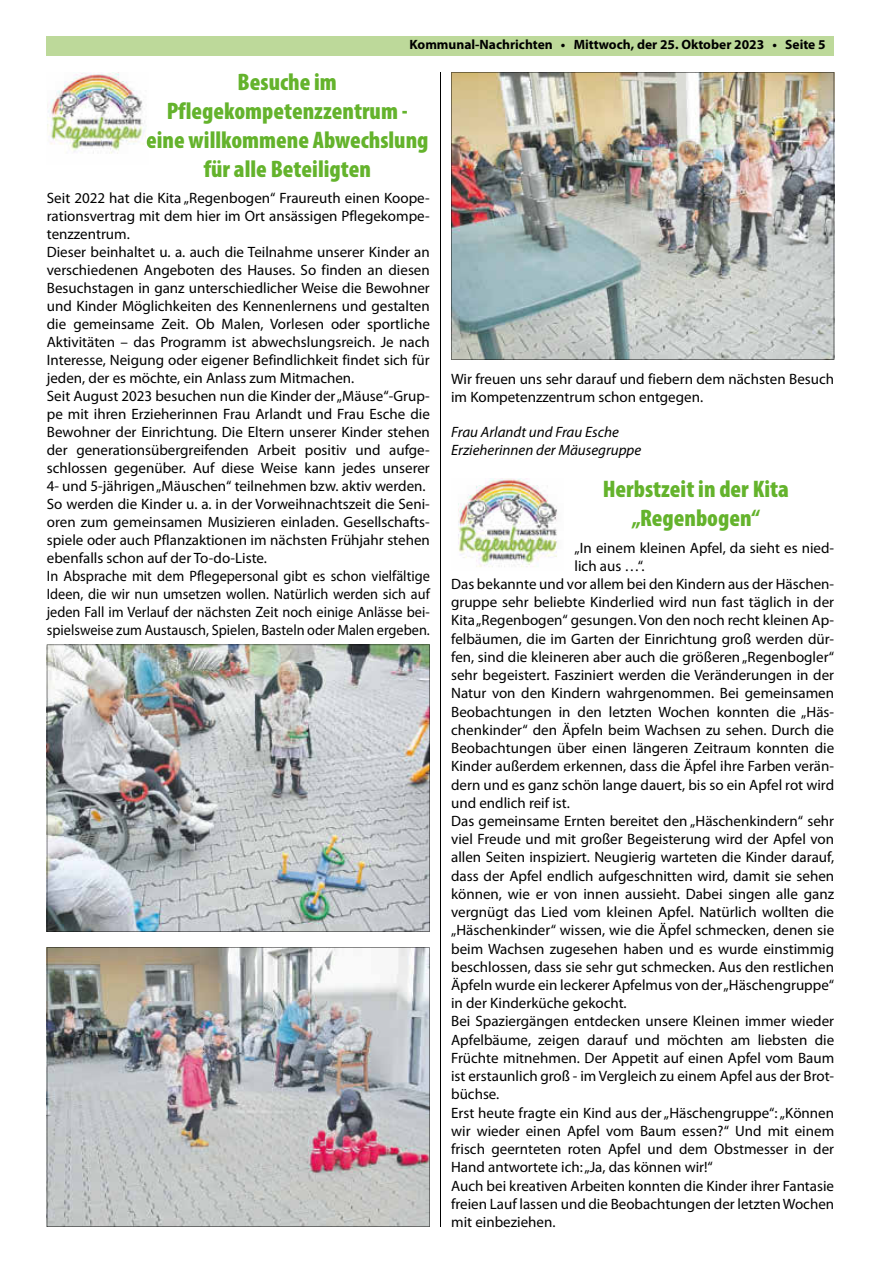
<style>
.page{position:relative;width:881px;height:1263px;background:#fff}
.page>*{position:absolute;margin:0;border:0;box-sizing:border-box;transform-origin:0 0}
.t1{font:900 condensed 24px/28.8px "Myriad Pro";color:#64b32c;text-align:center}
.t2{font:15px/18px "Myriad Pro";color:#000}
.t3{font:italic 15px/18.3px "Myriad Pro";color:#000}
.t4{font:700 13.5px "Myriad Pro";color:#000}
</style>
<div class="page">
<hr style="left:440px;top:72px;width:1px;height:1155px;background:#000">
<div style="left:47px;top:36px;width:786px;height:19px;background:#bdd99a"></div>
<img style="left:451px;top:72px;width:382px;height:288px">
<img style="left:47px;top:645px;width:382px;height:287px">
<img style="left:47px;top:947px;width:382px;height:280px">
<img style="left:47px;top:72px;width:100px;height:82px">
<img style="left:147px;top:137px;width:2px;height:11px">
<img style="left:458px;top:478px;width:99px;height:89px">
<p class="t4" style="left:409px;top:36px;width:417px">Kommunal-Nachrichten • Mittwoch, der 25. Oktober 2023 • Seite 5</p>
<h1 class="t1" style="left:146px;top:67px;width:284px">Besuche im<br>Pflegekompetenzzentrum - eine willkommene Abwechslung für alle Beteiligten</h1>
<p class="t2" style="left:47px;top:189px;width:384px">Seit 2022 hat die Kita „Regenbogen“ Fraureuth einen Koope&shy;rationsvertrag mit dem hier im Ort ansässigen Pflegekompe&shy;tenzzentrum.<br>Dieser beinhaltet u. a. auch die Teilnahme unserer Kinder an verschiedenen Angeboten des Hauses. So finden an diesen Besuchstagen in ganz unterschiedlicher Weise die Bewohner und Kinder Möglichkeiten des Kennenlernens und gestalten die gemeinsame Zeit. Ob Malen, Vorlesen oder sportliche Aktivitäten – das Programm ist abwechslungsreich. Je nach Interesse, Neigung oder eigener Befindlichkeit findet sich für jeden, der es möchte, ein Anlass zum Mitmachen.<br>Seit August 2023 besuchen nun die Kinder der „Mäuse“-Grup&shy;pe mit ihren Erzieherinnen Frau Arlandt und Frau Esche die Bewohner der Einrichtung. Die Eltern unserer Kinder stehen der generationsübergreifenden Arbeit positiv und aufge&shy;schlossen gegenüber. Auf diese Weise kann jedes unserer 4- und 5-jährigen „Mäuschen“ teilnehmen bzw. aktiv werden.<br>So werden die Kinder u. a. in der Vorweihnachtszeit die Seni&shy;oren zum gemeinsamen Musizieren einladen. Gesellschafts&shy;spiele oder auch Pflanzaktionen im nächsten Frühjahr stehen ebenfalls schon auf der To-do-Liste.<br>In Absprache mit dem Pflegepersonal gibt es schon vielfältige Ideen, die wir nun umsetzen wollen. Natürlich werden sich auf jeden Fall im Verlauf der nächsten Zeit noch einige Anlässe bei&shy;spielsweise zum Austausch, Spielen, Basteln oder Malen ergeben.</p>
<p class="t2" style="left:451px;top:370px;width:384px">Wir freuen uns sehr darauf und fiebern dem nächsten Besuch im Kompetenzzentrum schon entgegen.</p>
<p class="t3" style="left:451px;top:422px;width:192px">Frau Arlandt und Frau Esche<br>Erzieherinnen der Mäusegruppe</p>
<h1 class="t1" style="left:602px;top:474px;width:187px">Herbstzeit in der Kita „Regenbogen“</h1>
<p class="t2" style="left:574px;top:538px;width:261px">„In einem kleinen Apfel, da sieht es nied-</p>
<p class="t2" style="left:574px;top:556px;width:71px">lich aus …“.</p>
<p class="t2" style="left:451px;top:575px;width:384px">Das bekannte und vor allem bei den Kindern aus der Häschen-</p>
<p class="t2" style="left:451px;top:593px;width:384px">gruppe sehr beliebte Kinderlied wird nun fast täglich in der</p>
<p class="t2" style="left:451px;top:611px;width:384px">Kita „Regenbogen“ gesungen. Von den noch recht kleinen Ap-</p>
<p class="t2" style="left:451px;top:629px;width:384px">felbäumen, die im Garten der Einrichtung groß werden dür-</p>
<p class="t2" style="left:451px;top:648px;width:384px">fen, sind die kleineren aber auch die größeren „Regenbogler“</p>
<p class="t2" style="left:451px;top:666px;width:384px">sehr begeistert. Fasziniert werden die Veränderungen in der</p>
<p class="t2" style="left:451px;top:684px;width:384px">Natur von den Kindern wahrgenommen. Bei gemeinsamen</p>
<p class="t2" style="left:451px;top:702px;width:384px">Beobachtungen in den letzten Wochen konnten die „Häs-</p>
<p class="t2" style="left:451px;top:720px;width:384px">chenkinder“ den Äpfeln beim Wachsen zu sehen. Durch die</p>
<p class="t2" style="left:451px;top:739px;width:384px">Beobachtungen über einen längeren Zeitraum konnten die</p>
<p class="t2" style="left:451px;top:757px;width:384px">Kinder außerdem erkennen, dass die Äpfel ihre Farben verän-</p>
<p class="t2" style="left:451px;top:775px;width:384px">dern und es ganz schön lange dauert, bis so ein Apfel rot wird</p>
<p class="t2" style="left:451px;top:793px;width:120px">und endlich reif ist.</p>
<p class="t2" style="left:451px;top:812px;width:384px">Das gemeinsame Ernten bereitet den „Häschenkindern“ sehr</p>
<p class="t2" style="left:451px;top:830px;width:384px">viel Freude und mit großer Begeisterung wird der Apfel von</p>
<p class="t2" style="left:451px;top:848px;width:384px">allen Seiten inspiziert. Neugierig warteten die Kinder darauf,</p>
<p class="t2" style="left:451px;top:866px;width:384px">dass der Apfel endlich aufgeschnitten wird, damit sie sehen</p>
<p class="t2" style="left:451px;top:885px;width:384px">können, wie er von innen aussieht. Dabei singen alle ganz</p>
<p class="t2" style="left:451px;top:903px;width:384px">vergnügt das Lied vom kleinen Apfel. Natürlich wollten die</p>
<p class="t2" style="left:451px;top:921px;width:384px">„Häschenkinder“ wissen, wie die Äpfel schmecken, denen sie</p>
<p class="t2" style="left:451px;top:939px;width:384px">beim Wachsen zugesehen haben und es wurde einstimmig</p>
<p class="t2" style="left:451px;top:957px;width:384px">beschlossen, dass sie sehr gut schmecken. Aus den restlichen</p>
<p class="t2" style="left:451px;top:976px;width:384px">Äpfeln wurde ein leckerer Apfelmus von der „Häschengruppe“</p>
<p class="t2" style="left:451px;top:994px;width:177px">in der Kinderküche gekocht.</p>
<p class="t2" style="left:451px;top:1012px;width:384px">Bei Spaziergängen entdecken unsere Kleinen immer wieder</p>
<p class="t2" style="left:451px;top:1030px;width:384px">Apfelbäume, zeigen darauf und möchten am liebsten die</p>
<p class="t2" style="left:451px;top:1049px;width:384px">Früchte mitnehmen. Der Appetit auf einen Apfel vom Baum</p>
<p class="t2" style="left:451px;top:1067px;width:384px">ist erstaunlich groß - im Vergleich zu einem Apfel aus der Brot-</p>
<p class="t2" style="left:451px;top:1085px;width:50px">büchse.</p>
<p class="t2" style="left:451px;top:1103px;width:384px">Erst heute fragte ein Kind aus der „Häschengruppe“: „Können</p>
<p class="t2" style="left:451px;top:1121px;width:384px">wir wieder einen Apfel vom Baum essen?“ Und mit einem</p>
<p class="t2" style="left:451px;top:1140px;width:384px">frisch geernteten roten Apfel und dem Obstmesser in der</p>
<p class="t2" style="left:451px;top:1158px;width:263px">Hand antwortete ich: „Ja, das können wir!“</p>
<p class="t2" style="left:451px;top:1176px;width:384px">Auch bei kreativen Arbeiten konnten die Kinder ihrer Fantasie</p>
<p class="t2" style="left:451px;top:1194px;width:384px">freien Lauf lassen und die Beobachtungen der letzten Wochen</p>
<p class="t2" style="left:451px;top:1213px;width:106px">mit einbeziehen.</p>
</div>
